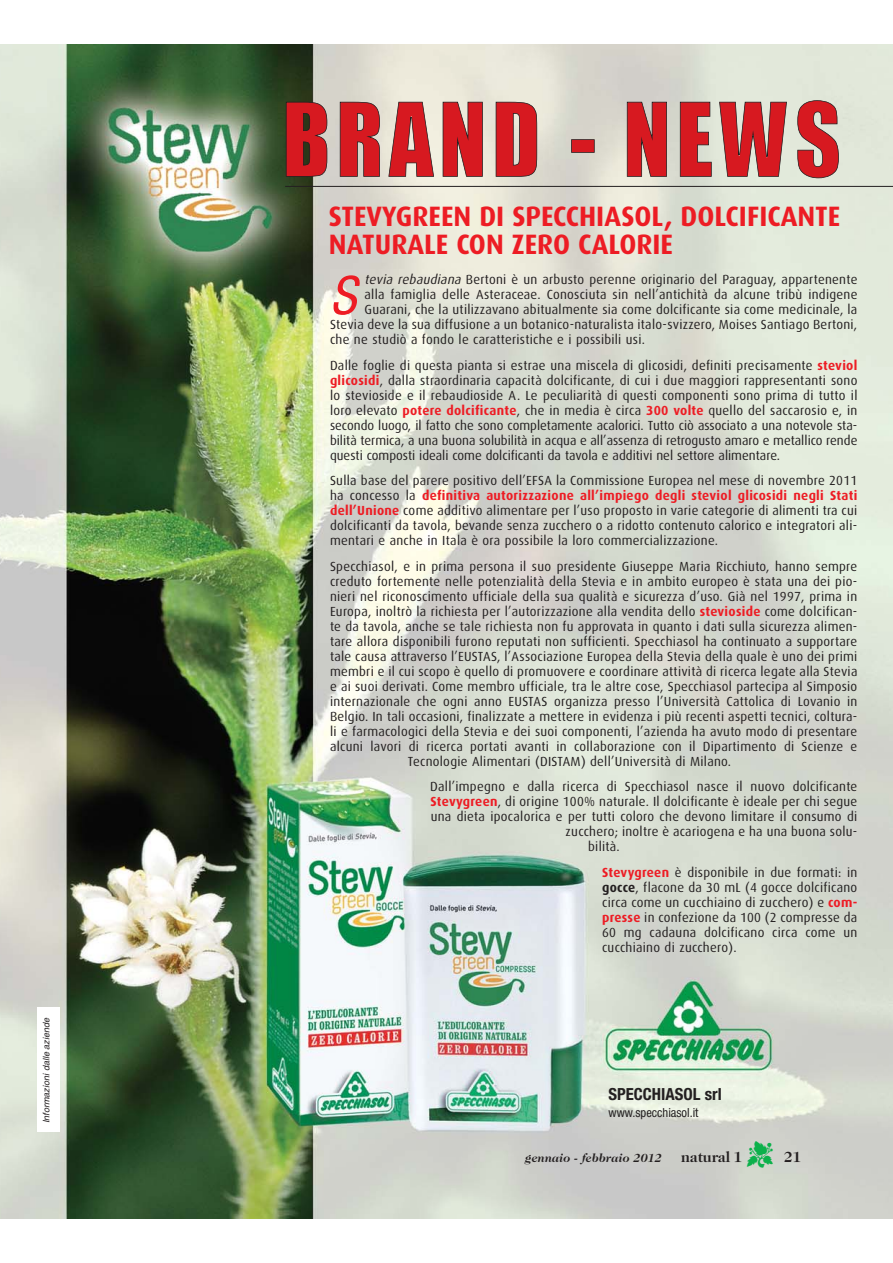
<style>
.page{position:relative;width:893px;height:1263px;background:#fff}
.page>*{position:absolute;margin:0;border:0;box-sizing:border-box;transform-origin:0 0}
.t1{font:italic condensed 53.25px "Helvetica Neue";color:#ed1c24}
.t2{font:700 28.05px/28px "Dax";color:#ed1c24}
.t3{font:700 condensed 16.65px "Helvetica Neue";color:#231f20}
.t4{font:700 15px "Caslon Two Twenty Four";color:#231f20}
.t5{font:13.2px/15px "Dax";letter-spacing:.02em;color:#231f20;text-align:justify}
.t6{font:condensed 12.6px "Helvetica Neue";color:#231f20}
.t7{font:italic 700 12px "Caslon Two Twenty Four";color:#231f20}
.t8{font:italic 9px "Helvetica";color:#231f20}
.s1{font-style:italic}
.s2{font-weight:700;color:#ed1c24}
.s3{font-weight:700}
</style>
<div class="page">
<img style="left:0;top:45px;width:893px;height:1173px">
<svg style="left:286px;top:100px;width:553px;height:78px;background:#cf6f6d"></svg>
<hr style="left:285px;top:186px;width:608px;height:1px;background:#231f20">
<div style="left:37px;top:1007px;width:23px;height:125px;background:#fff"></div>
<svg style="left:747px;top:1141px;width:26px;height:27px"></svg>
<p class="t8" style="left:43px;top:1123px;width:108px;rotate:-90deg">Informazioni dalle aziende</p>
<h2 class="t2" style="left:329px;top:204px;width:513px">STEVYGREEN DI SPECCHIASOL, DOLCIFICANTE<br>NATURALE CON ZERO CALORIE</h2>
<h1 class="t1" style="left:330px;top:276px;width:38px">S</h1>
<p class="t5" style="left:364px;top:273px;width:494px"><span class="s1">tevia rebaudiana</span> Bertoni è un arbusto perenne originario del Paraguay, appartenente</p>
<p class="t5" style="left:364px;top:288px;width:494px">alla famiglia delle Asteraceae. Conosciuta sin nell’antichità da alcune tribù indigene</p>
<p class="t5" style="left:364px;top:303px;width:494px">Guarani, che la utilizzavano abitualmente sia come dolcificante sia come medicinale, la</p>
<p class="t5" style="left:330px;top:318px;width:529px">Stevia deve la sua diffusione a un botanico-naturalista italo-svizzero, Moises Santiago Bertoni,</p>
<p class="t5" style="left:330px;top:333px;width:316px">che ne studiò a fondo le caratteristiche e i possibili usi.</p>
<p class="t5" style="left:330px;top:358px;width:529px">Dalle foglie di questa pianta si estrae una miscela di glicosidi, definiti precisamente <span class="s2">steviol glicosidi</span>, dalla straordinaria capacità dolcificante, di cui i due maggiori rappresentanti sono lo stevioside e il rebaudioside A. Le peculiarità di questi componenti sono prima di tutto il loro elevato <span class="s2">potere dolcificante</span>, che in media è circa <span class="s2">300 volte</span> quello del saccarosio e, in secondo luogo, il fatto che sono completamente acalorici. Tutto ciò associato a una notevole sta&shy;bilità termica, a una buona solubilità in acqua e all’assenza di retrogusto amaro e metallico rende questi composti ideali come dolcificanti da tavola e additivi nel settore alimentare.</p>
<p class="t5" style="left:330px;top:474px;width:529px">Sulla base del parere positivo dell’EFSA la Commissione Europea nel mese di novembre 2011 ha concesso la <span class="s2">definitiva autorizzazione all’impiego degli steviol glicosidi negli Stati dell’Unione</span> come additivo alimentare per l’uso proposto in varie categorie di alimenti tra cui dolcificanti da tavola, bevande senza zucchero o a ridotto contenuto calorico e integratori ali&shy;mentari e anche in Itala è ora possibile la loro commercializzazione.</p>
<p class="t5" style="left:330px;top:559px;width:529px">Specchiasol, e in prima persona il suo presidente Giuseppe Maria Ricchiuto, hanno sempre</p>
<p class="t5" style="left:330px;top:574px;width:529px">creduto fortemente nelle potenzialità della Stevia e in ambito europeo è stata una dei pio-</p>
<p class="t5" style="left:330px;top:589px;width:529px">nieri nel riconoscimento ufficiale della sua qualità e sicurezza d’uso. Già nel 1997, prima in</p>
<p class="t5" style="left:330px;top:604px;width:529px">Europa, inoltrò la richiesta per l’autorizzazione alla vendita dello <span class="s2">stevioside</span> come dolcifican-</p>
<p class="t5" style="left:330px;top:619px;width:529px">te da tavola, anche se tale richiesta non fu approvata in quanto i dati sulla sicurezza alimen-</p>
<p class="t5" style="left:330px;top:634px;width:529px">tare allora disponibili furono reputati non sufficienti. Specchiasol ha continuato a supportare</p>
<p class="t5" style="left:330px;top:649px;width:529px">tale causa attraverso l’EUSTAS, l’Associazione Europea della Stevia della quale è uno dei primi</p>
<p class="t5" style="left:330px;top:664px;width:529px">membri e il cui scopo è quello di promuovere e coordinare attività di ricerca legate alla Stevia</p>
<p class="t5" style="left:330px;top:679px;width:529px">e ai suoi derivati. Come membro ufficiale, tra le altre cose, Specchiasol partecipa al Simposio</p>
<p class="t5" style="left:330px;top:694px;width:529px">internazionale che ogni anno EUSTAS organizza presso l’Università Cattolica di Lovanio in</p>
<p class="t5" style="left:330px;top:709px;width:529px">Belgio. In tali occasioni, finalizzate a mettere in evidenza i più recenti aspetti tecnici, coltura-</p>
<p class="t5" style="left:330px;top:724px;width:529px">li e farmacologici della Stevia e dei suoi componenti, l’azienda ha avuto modo di presentare</p>
<p class="t5" style="left:330px;top:739px;width:529px">alcuni lavori di ricerca portati avanti in collaborazione con il Dipartimento di Scienze e</p>
<p class="t5" style="left:408px;top:754px;width:325px">Tecnologie Alimentari (DISTAM) dell’Università di Milano.</p>
<p class="t5" style="left:430px;top:780px;width:429px">Dall’impegno e dalla ricerca di Specchiasol nasce il nuovo dolcificante</p>
<p class="t5" style="left:430px;top:795px;width:428px"><span class="s2">Stevygreen</span>, di origine 100% naturale. Il dolcificante è ideale per chi segue</p>
<p class="t5" style="left:431px;top:810px;width:428px">una dieta ipocalorica e per tutti coloro che devono limitare il consumo di</p>
<p class="t5" style="left:566px;top:825px;width:293px">zucchero; inoltre è acariogena e ha una buona solu-</p>
<p class="t5" style="left:588px;top:840px;width:33px">bilità.</p>
<p class="t5" style="left:602px;top:865px;width:257px"><span class="s2">Stevygreen</span> è disponibile in due formati: in <span class="s3">gocce</span>, flacone da 30 mL (4 gocce dolcificano circa come un cucchiaino di zucchero) e <span class="s2">com&shy;presse</span> in confezione da 100 (2 compresse da 60 mg cadauna dolcificano circa come un cucchiaino di zucchero).</p>
<p class="t3" style="left:608px;top:1088px;width:115px">SPECCHIASOL srl</p>
<p class="t6" style="left:608px;top:1108px;width:91px">www.specchiasol.it</p>
<p class="t7" style="left:525px;top:1153px;width:138px">gennaio - febbraio 2012</p>
<p class="t4" style="left:681px;top:1151px;width:62px">natural 1</p>
<p class="t4" style="left:784px;top:1151px;width:19px">21</p>
</div>
